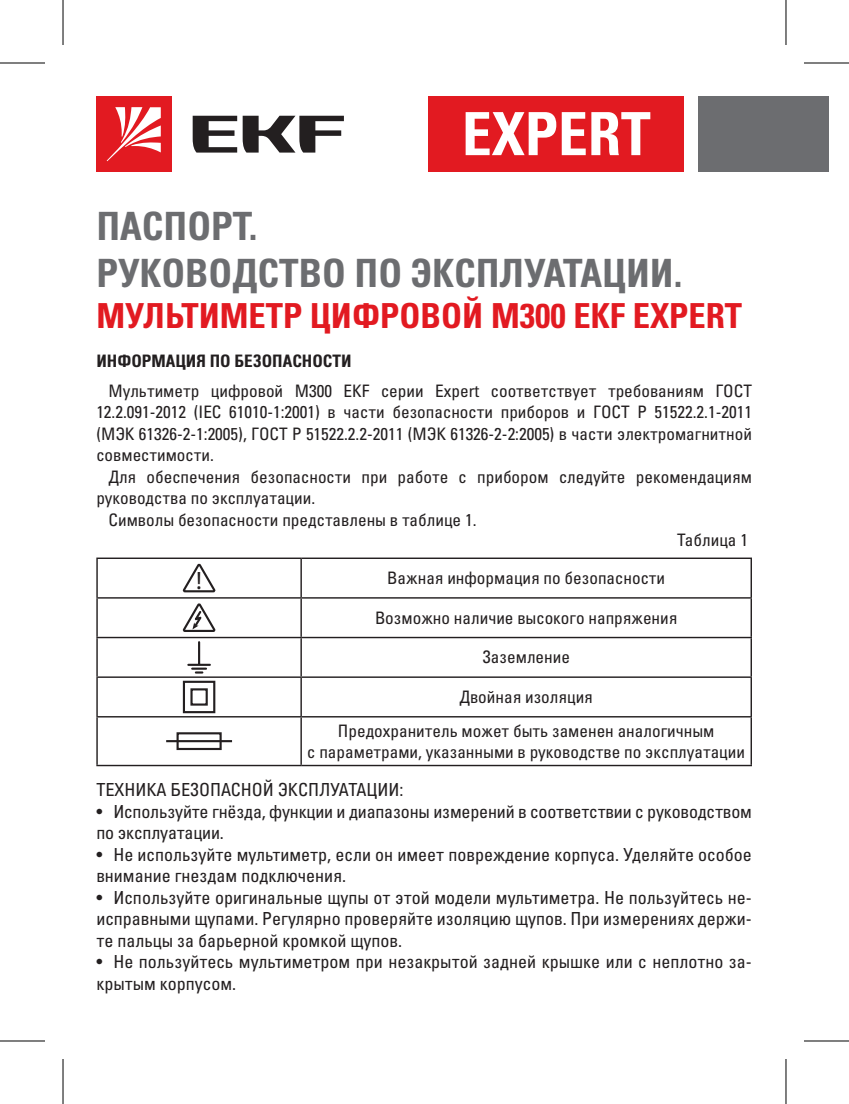
<style>
.page{position:relative;width:849px;height:1104px;background:#fff}
.page>*{position:absolute;margin:0;border:0;box-sizing:border-box;transform-origin:0 0}
.Body{font:700 59.7px "Partner Condensed";color:#fff}
.t1{font:700 39px "Partner Condensed";color:#6c6d70}
.t2{font:700 34.5px "Partner Condensed";color:#e21a21}
.t3{font:25.2px "Myriad Pro";color:#231f20}
.t4{font:18px/21.6px "Partner Condensed";color:#231f20}
.Body-2{font:17.1px/21.6px "Partner Condensed";color:#231f20;text-align:justify}
.Zagalovok{font:700 17.1px "Partner Condensed";color:#231f20}
</style>
<div class="page">
<div style="left:429px;top:96px;width:255px;height:76px;background:#e21a21"></div>
<div style="left:698px;top:96px;width:130px;height:76px;background:#6c6d70"></div>
<svg style="left:193px;top:116px;width:44px;height:37px"></svg>
<div style="left:96px;top:96px;width:76px;height:76px;background:#e21a21"></div>
<svg style="left:107px;top:107px;width:54px;height:54px"></svg>
<svg style="left:243px;top:116px;width:101px;height:37px"></svg>
<hr style="left:96px;top:558px;width:205px;height:1px;background:#231f20">
<hr style="left:96px;top:559px;width:2px;height:38px;background:#231f20">
<hr style="left:301px;top:558px;width:451px;height:1px;background:#231f20">
<hr style="left:300px;top:559px;width:2px;height:38px;background:#231f20">
<hr style="left:750px;top:559px;width:2px;height:38px;background:#231f20">
<hr style="left:96px;top:597px;width:205px;height:2px;background:#231f20">
<hr style="left:96px;top:599px;width:2px;height:38px;background:#231f20">
<hr style="left:301px;top:597px;width:451px;height:2px;background:#231f20">
<hr style="left:300px;top:599px;width:2px;height:38px;background:#231f20">
<hr style="left:750px;top:599px;width:2px;height:38px;background:#231f20">
<hr style="left:96px;top:637px;width:205px;height:1px;background:#231f20">
<hr style="left:96px;top:638px;width:2px;height:38px;background:#231f20">
<hr style="left:301px;top:637px;width:451px;height:1px;background:#231f20">
<hr style="left:300px;top:638px;width:2px;height:38px;background:#231f20">
<hr style="left:750px;top:638px;width:2px;height:38px;background:#231f20">
<hr style="left:96px;top:676px;width:205px;height:2px;background:#231f20">
<hr style="left:96px;top:678px;width:2px;height:38px;background:#231f20">
<hr style="left:301px;top:676px;width:451px;height:2px;background:#231f20">
<hr style="left:300px;top:678px;width:2px;height:38px;background:#231f20">
<hr style="left:750px;top:678px;width:2px;height:38px;background:#231f20">
<hr style="left:96px;top:716px;width:205px;height:1px;background:#231f20">
<hr style="left:96px;top:717px;width:2px;height:48px;background:#231f20">
<hr style="left:301px;top:716px;width:451px;height:1px;background:#231f20">
<hr style="left:300px;top:717px;width:2px;height:48px;background:#231f20">
<hr style="left:750px;top:717px;width:2px;height:48px;background:#231f20">
<hr style="left:96px;top:765px;width:205px;height:1px;background:#231f20">
<hr style="left:301px;top:765px;width:451px;height:1px;background:#231f20">
<svg style="left:182px;top:563px;width:34px;height:30px"></svg>
<svg style="left:182px;top:603px;width:34px;height:29px"></svg>
<svg style="left:192px;top:668px;width:14px;height:6px"></svg>
<hr style="left:188px;top:664px;width:22px;height:2px;background:#231f20">
<hr style="left:198px;top:642px;width:2px;height:22px;background:#231f20">
<div style="left:183px;top:681px;width:32px;height:32px;border:2px solid #231f20"></div>
<div style="left:190px;top:688px;width:18px;height:18px;border:2px solid #231f20"></div>
<div style="left:177px;top:732px;width:45px;height:18px;border:2px solid #231f20"></div>
<hr style="left:166px;top:740px;width:66px;height:2px;background:#231f20">
<svg style="left:0;top:1041px;width:45px;height:1px"></svg>
<svg style="left:804px;top:1041px;width:45px;height:1px"></svg>
<svg style="left:786px;top:0;width:1px;height:45px"></svg>
<svg style="left:786px;top:1059px;width:1px;height:45px"></svg>
<hr style="left:0;top:62px;width:45px;height:2px;background:#000">
<hr style="left:804px;top:62px;width:45px;height:2px;background:#000">
<hr style="left:0;top:1040px;width:45px;height:1px;background:#000">
<hr style="left:804px;top:1040px;width:45px;height:1px;background:#000">
<hr style="left:62px;top:0;width:2px;height:45px;background:#000">
<hr style="left:62px;top:1059px;width:2px;height:45px;background:#000">
<hr style="left:785px;top:0;width:1px;height:45px;background:#000">
<hr style="left:785px;top:1059px;width:1px;height:45px;background:#000">
<p class="Body" style="left:462px;top:98px;width:190px">EXPERT</p>
<p class="t1" style="left:96px;top:203px;width:163px">ПАСПОРТ.</p>
<p class="t1" style="left:96px;top:250px;width:587px">РУКОВОДСТВО ПО ЭКСПЛУАТАЦИИ.</p>
<p class="t2" style="left:96px;top:296px;width:647px">МУЛЬТИМЕТР ЦИФРОВОЙ М300 EKF EXPERT</p>
<p class="Zagalovok" style="left:96px;top:351px;width:257px">ИНФОРМАЦИЯ ПО БЕЗОПАСНОСТИ</p>
<p class="Body-2" style="left:96px;top:381px;width:657px;text-indent:12px">Мультиметр цифровой М300 EKF серии Expert соответствует требованиям ГОСТ 12.2.091-2012 (IEC 61010-1:2001) в части безопасности приборов и ГОСТ Р 51522.2.1-2011 (МЭК 61326-2-1:2005), ГОСТ Р 51522.2.2-2011 (МЭК 61326-2-2:2005) в части электромагнитной совместимости.</p>
<p class="Body-2" style="left:96px;top:467px;width:657px;text-indent:12px">Для обеспечения безопасности при работе с прибором следуйте рекомендациям руководства по эксплуатации.</p>
<p class="Body-2" style="left:109px;top:510px;width:369px">Символы безопасности представлены в таблице 1.</p>
<p class="Body-2" style="left:677px;top:531px;width:72px">Таблица 1</p>
<p class="t3" style="left:196px;top:565px;width:7px">!</p>
<p class="Body-2" style="left:387px;top:569px;width:279px">Важная информация по безопасности</p>
<p class="Body-2" style="left:375px;top:608px;width:304px">Возможно наличие высокого напряжения</p>
<p class="Body-2" style="left:482px;top:648px;width:89px">Заземление</p>
<p class="Body-2" style="left:459px;top:688px;width:135px">Двойная изоляция</p>
<p class="Body-2" style="left:307px;top:722px;width:439px;line-height:20.7px;text-align:center">Предохранитель может быть заменен аналогичным<br>с параметрами, указанными в руководстве по экcплуатации</p>
<p class="t4" style="left:96px;top:781px;width:309px">ТЕХНИКА БЕЗОПАСНОЙ ЭКСПЛУАТАЦИИ:</p>
<p class="t4" style="left:96px;top:802px;width:657px">• Используйте гнёзда, функции и диапазоны измерений в соответствии с руководством по эксплуатации.</p>
<p class="t4" style="left:96px;top:845px;width:657px">• Не используйте мультиметр, если он имеет повреждение корпуса. Уделяйте особое внимание гнездам подключения.</p>
<p class="t4" style="left:96px;top:888px;width:657px;text-align:justify">• Используйте оригинальные щупы от этой модели мультиметра. Не пользуйтесь не&shy;исправными щупами. Регулярно проверяйте изоляцию щупов. При измерениях держи&shy;те пальцы за барьерной кромкой щупов.</p>
<p class="t4" style="left:96px;top:952px;width:657px">• Не пользуйтесь мультиметром при незакрытой задней крышке или с неплотно за&shy;крытым корпусом.</p>
</div>
